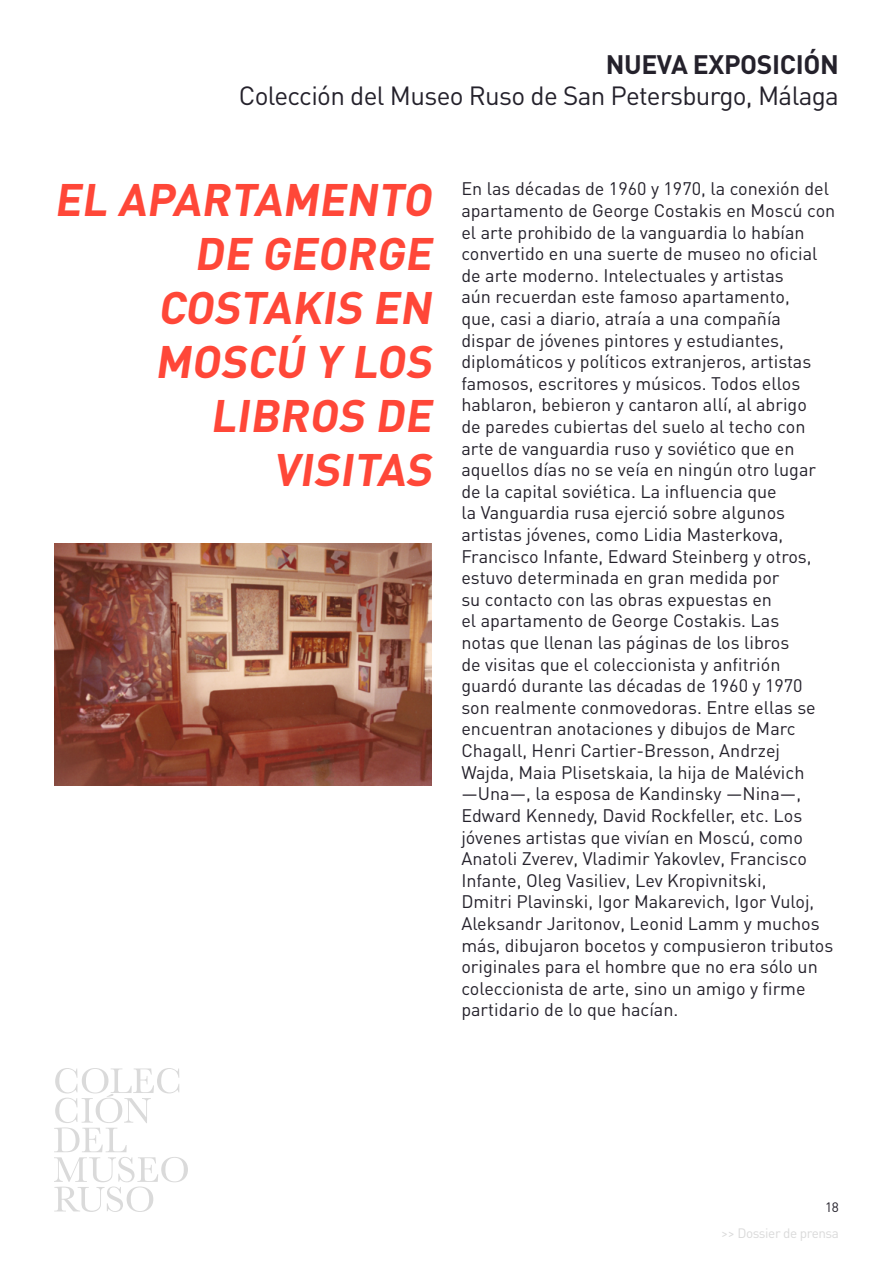
<style>
.page{position:relative;width:893px;height:1263px;background:#fff}
.page>*{position:absolute;margin:0;border:0;box-sizing:border-box;transform-origin:0 0}
.t1{font:700 45px/54px "DIN Pro";color:#ff4738;text-align:right}
.t2{font:700 26.4px "DIN Pro";letter-spacing:-.015em;color:#24212b}
.t3{font:26.1px "DIN Pro";letter-spacing:-.025em;color:#24212b}
.t4{font:18px/21.6px "DIN Pro";color:#24212b}
.t5{font:13.5px "DIN Pro";letter-spacing:-.03em;color:#dadada}
.t6{font:13.5px "DIN Pro";color:#24212b}
</style>
<div class="page">
<svg style="left:54px;top:1068px;width:134px;height:144px"></svg>
<img style="left:54px;top:543px;width:378px;height:243px">
<h2 class="t2" style="left:606px;top:47px;width:235px">NUEVA EXPOSICIÓN</h2>
<h3 class="t3" style="left:239px;top:78px;width:602px">Colección del Museo Ruso de San Petersburgo, Málaga</h3>
<h1 class="t1" style="left:54px;top:171px;width:387px">EL APARTAMENTO<br>DE GEORGE<br>COSTAKIS EN<br>MOSCÚ Y LOS<br>LIBROS DE<br>VISITAS</h1>
<p class="t4" style="left:461px;top:177px;width:375px">En las décadas de 1960 y 1970, la conexión del apartamento de George Costakis en Moscú con el arte prohibido de la vanguardia lo habían convertido en una suerte de museo no oficial de arte moderno. Intelectuales y artistas<br>aún recuerdan este famoso apartamento,<br>que, casi a diario, atraía a una compañía dispar de jóvenes pintores y estudiantes, diplomáticos y políticos extranjeros, artistas famosos, escritores y músicos. Todos ellos hablaron, bebieron y cantaron allí, al abrigo<br>de paredes cubiertas del suelo al techo con arte de vanguardia ruso y soviético que en aquellos días no se veía en ningún otro lugar de la capital soviética. La influencia que<br>la Vanguardia rusa ejerció sobre algunos artistas jóvenes, como Lidia Masterkova, Francisco Infante, Edward Steinberg y otros, estuvo determinada en gran medida por<br>su contacto con las obras expuestas en<br>el apartamento de George Costakis. Las<br>notas que llenan las páginas de los libros<br>de visitas que el coleccionista y anfitrión guardó durante las décadas de 1960 y 1970 son realmente conmovedoras. Entre ellas se encuentran anotaciones y dibujos de Marc Chagall, Henri Cartier-Bresson, Andrzej Wajda, Maia Plisetskaia, la hija de Malévich —Una—, la esposa de Kandinsky —Nina—, Edward Kennedy, David Rockfeller, etc. Los jóvenes artistas que vivían en Moscú, como Anatoli Zverev, Vladimir Yakovlev, Francisco Infante, Oleg Vasiliev, Lev Kropivnitski,<br>Dmitri Plavinski, Igor Makarevich, Igor Vuloj, Aleksandr Jaritonov, Leonid Lamm y muchos más, dibujaron bocetos y compusieron tributos originales para el hombre que no era sólo un coleccionista de arte, sino un amigo y firme partidario de lo que hacían.</p>
<p class="t6" style="left:825px;top:1197px;width:15px">18</p>
<p class="t5" style="left:721px;top:1224px;width:119px">&gt;&gt; Dossier de prensa</p>
</div>
